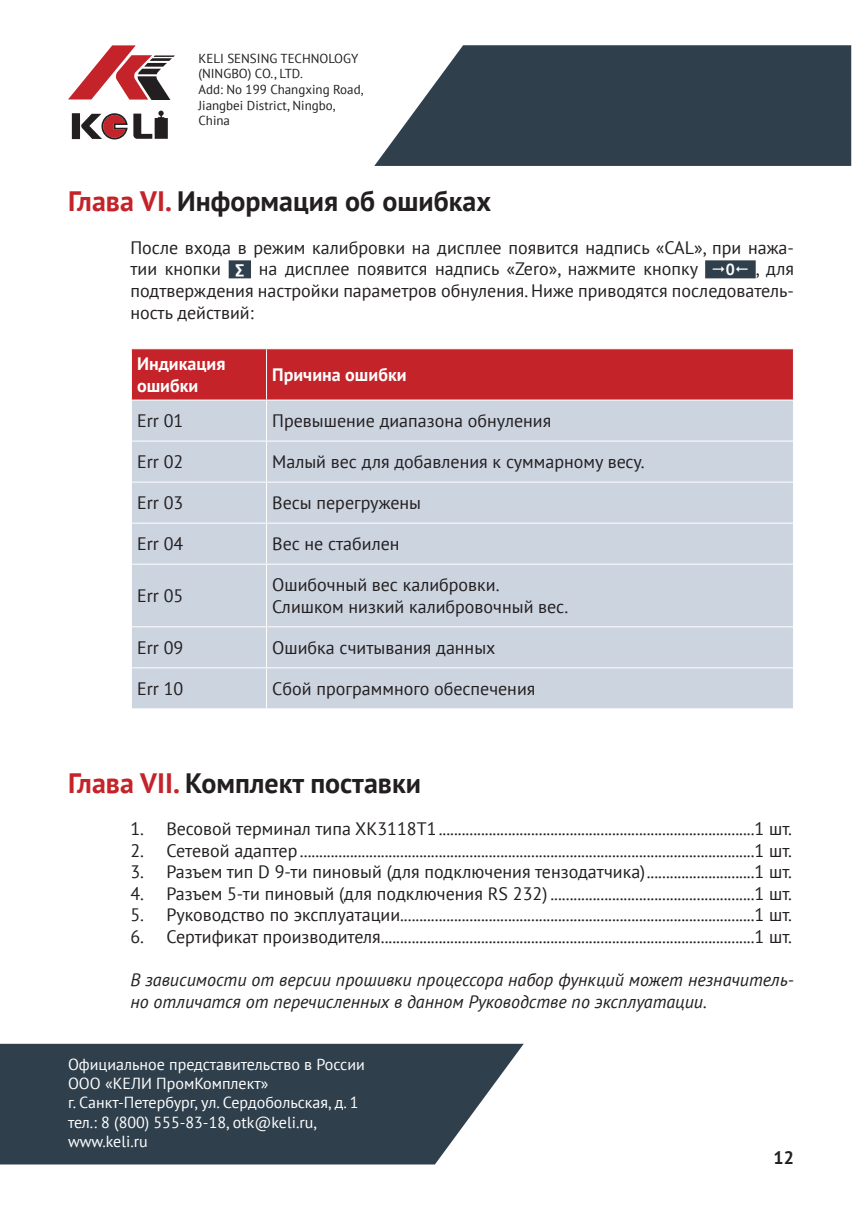
<style>
.page{position:relative;width:862px;height:1214px;background:#fff}
.page>*{position:absolute;margin:0;border:0;box-sizing:border-box;transform-origin:0 0}
.t1{font:700 28px "PT Sans";color:#231f20}
.PT_Sans_9{font:18px/21.6px "PT Sans";color:#231f20}
.PT_Sans_9-2{font:italic 18px/21.6px "PT Sans";color:#231f20}
.white_zag_table{font:700 18px/21.6px "PT Sans";color:#fff}
.t2{font:700 18px "PT Sans";color:#231f20}
.t3{font:16px/19.2px "PT Sans";color:#fff}
.t4{font:13px/15.6px "PT Sans";color:#231f20}
.s1{color:#c32329}
.s2{font-family:"Proxima Nova";font-weight:700;font-size:16px;color:#fff}
.s3{font-weight:700;font-size:16px;color:#fff}
</style>
<div class="page">
<svg style="left:68px;top:45px;width:107px;height:55px"></svg>
<svg style="left:72px;top:110px;width:96px;height:29px"></svg>
<svg style="left:374px;top:45px;width:477px;height:121px;background:#42515d"></svg>
<svg style="left:0;top:1043px;width:524px;height:121px;background:#41505c"></svg>
<div style="left:229px;top:260px;width:22px;height:18px;background:#2f3f4c"></div>
<div style="left:705px;top:260px;width:50px;height:18px;background:#2f3f4c"></div>
<div style="left:132px;top:349px;width:661px;height:50px;background:#c32329"></div>
<div style="left:132px;top:400px;width:661px;height:308px;background:#ccd4e0"></div>
<hr style="left:266px;top:349px;width:1px;height:50px;background:#fff">
<hr style="left:266px;top:400px;width:1px;height:40px;background:#fff">
<hr style="left:131px;top:440px;width:135px;height:1px;background:#fff">
<hr style="left:266px;top:440px;width:528px;height:1px;background:#fff">
<hr style="left:266px;top:441px;width:1px;height:40px;background:#fff">
<hr style="left:131px;top:481px;width:135px;height:1px;background:#fff">
<hr style="left:266px;top:481px;width:528px;height:1px;background:#fff">
<hr style="left:266px;top:482px;width:1px;height:40px;background:#fff">
<hr style="left:131px;top:522px;width:135px;height:1px;background:#fff">
<hr style="left:266px;top:522px;width:528px;height:1px;background:#fff">
<hr style="left:266px;top:523px;width:1px;height:40px;background:#fff">
<hr style="left:131px;top:563px;width:135px;height:1px;background:#fff">
<hr style="left:266px;top:563px;width:528px;height:1px;background:#fff">
<hr style="left:266px;top:564px;width:1px;height:62px;background:#fff">
<hr style="left:131px;top:626px;width:135px;height:1px;background:#fff">
<hr style="left:266px;top:626px;width:528px;height:1px;background:#fff">
<hr style="left:266px;top:627px;width:1px;height:40px;background:#fff">
<hr style="left:131px;top:667px;width:135px;height:1px;background:#fff">
<hr style="left:266px;top:667px;width:528px;height:1px;background:#fff">
<hr style="left:266px;top:668px;width:1px;height:40px;background:#fff">
<p class="t4" style="left:198px;top:50px;width:167px">KELI SENSING TECHNOLOGY (NINGBO) CO., LTD.<br>Add: No 199 Changxing Road,<br>Jiangbei District, Ningbo,<br>China</p>
<p class="t1" style="left:68px;top:183px;width:424px"><span class="s1">Глава VI.</span> Информация об ошибках</p>
<p class="PT_Sans_9" style="left:130px;top:236px;width:665px">После входа в режим калибровки на дисплее появится надпись «CAL», при нажа&shy;тии кнопки <span class="s2">∑</span> на дисплее появится надпись «Zero», нажмите кнопку</p>
<p class="PT_Sans_9" style="left:130px;top:258px;width:665px;text-align:justify;text-indent:595px"><span class="s3">0</span> , для подтверждения настройки параметров обнуления. Ниже приводятся последователь&shy;ность действий:</p>
<p class="white_zag_table" style="left:137px;top:352px;width:90px">Индикация ошибки</p>
<p class="white_zag_table" style="left:272px;top:363px;width:136px">Причина ошибки</p>
<p class="PT_Sans_9" style="left:137px;top:409px;width:48px">Err 01</p>
<p class="PT_Sans_9" style="left:272px;top:409px;width:281px">Превышение диапазона обнуления</p>
<p class="PT_Sans_9" style="left:137px;top:450px;width:48px">Err 02</p>
<p class="PT_Sans_9" style="left:272px;top:450px;width:374px">Малый вес для добавления к суммарному весу.</p>
<p class="PT_Sans_9" style="left:137px;top:491px;width:48px">Err 03</p>
<p class="PT_Sans_9" style="left:272px;top:491px;width:150px">Весы перегружены</p>
<p class="PT_Sans_9" style="left:137px;top:532px;width:48px">Err 04</p>
<p class="PT_Sans_9" style="left:272px;top:532px;width:129px">Вес не стабилен</p>
<p class="PT_Sans_9" style="left:137px;top:584px;width:48px">Err 05</p>
<p class="PT_Sans_9" style="left:272px;top:573px;width:297px">Ошибочный вес калибровки.<br>Слишком низкий калибровочный вес.</p>
<p class="PT_Sans_9" style="left:137px;top:636px;width:48px">Err 09</p>
<p class="PT_Sans_9" style="left:272px;top:636px;width:225px">Ошибка считывания данных</p>
<p class="PT_Sans_9" style="left:137px;top:677px;width:48px">Err 10</p>
<p class="PT_Sans_9" style="left:272px;top:677px;width:265px">Сбой программного обеспечения</p>
<p class="t1" style="left:68px;top:764px;width:354px"><span class="s1">Глава VII.</span> Комплект поставки</p>
<p class="PT_Sans_9" style="left:130px;top:817px;width:663px">1. Весовой терминал типа ХК3118Т1..................................................................................1 шт.</p>
<p class="PT_Sans_9" style="left:130px;top:838px;width:663px">2. Сетевой адаптер......................................................................................................................1 шт.</p>
<p class="PT_Sans_9" style="left:130px;top:860px;width:663px">3. Разъем тип D 9-ти пиновый (для подключения тензодатчика)............................1 шт.</p>
<p class="PT_Sans_9" style="left:130px;top:882px;width:663px">4. Разъем 5-ти пиновый (для подключения RS 232) .....................................................1 шт.</p>
<p class="PT_Sans_9" style="left:130px;top:903px;width:663px">5. Руководство по эксплуатации............................................................................................1 шт.</p>
<p class="PT_Sans_9" style="left:130px;top:925px;width:663px">6. Сертификат производителя.................................................................................................1 шт.</p>
<p class="PT_Sans_9-2" style="left:130px;top:968px;width:665px">В зависимости от версии прошивки процессора набор функций может незначитель&shy;но отличатся от перечисленных в данном Руководстве по эксплуатации.</p>
<p class="t3" style="left:68px;top:1054px;width:298px">Официальное представительство в России<br>ООО «КЕЛИ ПромКомплект»<br>г. Санкт-Петербург, ул. Сердобольская, д. 1 тел.: 8 (800) 555-83-18, otk@keli.ru, www.keli.ru</p>
<p class="t2" style="left:773px;top:1145px;width:22px">12</p>
</div>
